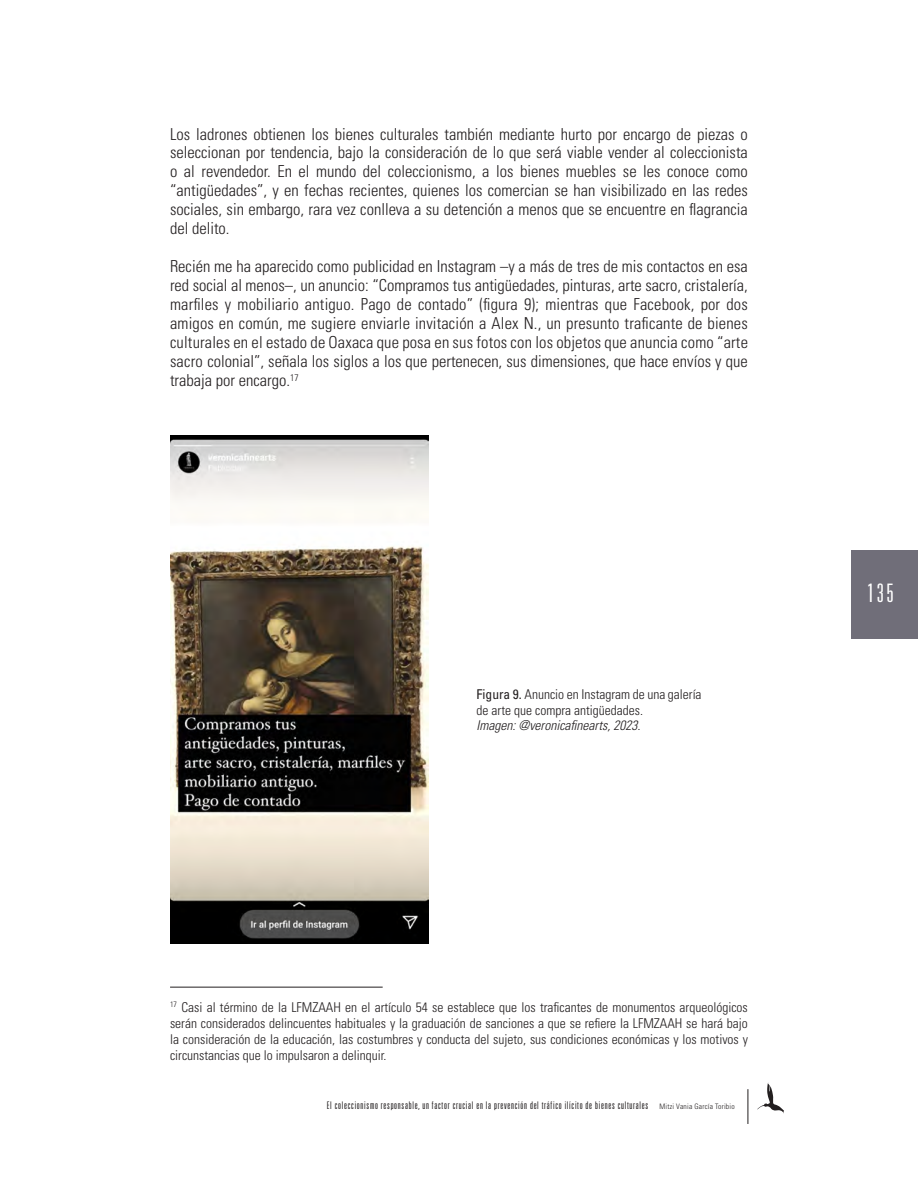
<style>
.page{position:relative;width:918px;height:1188px;background:#fff}
.page>*{position:absolute;margin:0;border:0;box-sizing:border-box;transform-origin:0 0}
.t1{font:300 ultra-condensed 25.5px "Univers LT Std";color:#fff}
.No_Spacing_wrd_5{font:300 condensed 16.5px/18.9px "Univers LT Std";color:#231f20;text-align:justify}
.CR_Notas_al_pie{font:300 condensed 13.5px/16.2px "Univers LT Std";color:#231f20;text-align:justify}
.No_Spacing_wrd_5-2{font:300 condensed 13.5px/15.6px "Univers LT Std";color:#231f20}
.No_Spacing_wrd_5-3{font:italic 300 condensed 13.5px "Univers LT Std";color:#231f20}
.t2{font:300 ultra-condensed 10.5px "Univers LT Std";letter-spacing:.07em;color:#231f20}
.s1{font-weight:400}
.s2{font-stretch:condensed;font-size:7.5px}
</style>
<div class="page">
<hr style="left:748px;top:1089px;width:1px;height:35px;background:#231f20">
<div style="left:851px;top:550px;width:67px;height:88px;background:#706e79"></div>
<svg style="left:757px;top:1082px;width:27px;height:32px"></svg>
<hr style="left:170px;top:987px;width:213px;height:1px;background:#231f20">
<img style="left:170px;top:435px;width:259px;height:508px">
<p class="No_Spacing_wrd_5" style="left:170px;top:124px;width:579px">Los ladrones obtienen los bienes culturales también mediante hurto por encargo de piezas o seleccionan por tendencia, bajo la consideración de lo que será viable vender al coleccionista o al revendedor. En el mundo del coleccionismo, a los bienes muebles se les conoce como “antigüedades”, y en fechas recientes, quienes los comercian se han visibilizado en las redes sociales, sin embargo, rara vez conlleva a su detención a menos que se encuentre en flagrancia del delito.</p>
<p class="No_Spacing_wrd_5" style="left:170px;top:257px;width:579px">Recién me ha aparecido como publicidad en Instagram –y a más de tres de mis contactos en esa red social al menos–, un anuncio: “Compramos tus antigüedades, pinturas, arte sacro, cristalería, marfiles y mobiliario antiguo. Pago de contado” (figura 9); mientras que Facebook, por dos amigos en común, me sugiere enviarle invitación a Alex N., un presunto traficante de bienes culturales en el estado de Oaxaca que posa en sus fotos con los objetos que anuncia como “arte sacro colonial”, señala los siglos a los que pertenecen, sus dimensiones, que hace envíos y que trabaja por encargo.<sup>17</sup></p>
<p class="No_Spacing_wrd_5-2" style="left:477px;top:687px;width:227px"><span class="s1">Figura 9.</span> Anuncio en Instagram de una galería de arte que compra antigüedades.</p>
<p class="No_Spacing_wrd_5-3" style="left:477px;top:717px;width:165px">Imagen: @veronicafinearts, 2023.</p>
<p class="CR_Notas_al_pie" style="left:170px;top:999px;width:579px"><sup>17</sup> Casi al término de la LFMZAAH en el artículo 54 se establece que los traficantes de monumentos arqueológicos serán considerados delincuentes habituales y la graduación de sanciones a que se refiere la LFMZAAH se hará bajo la consideración de la educación, las costumbres y conducta del sujeto, sus condiciones económicas y los motivos y circunstancias que lo impulsaron a delinquir.</p>
<p class="t2" style="left:327px;top:1100px;width:409px">El coleccionismo responsable, un factor crucial en la prevención del tráfico ilícito de bienes culturales <span class="s2">Mitzi Vania García Toribio</span></p>
<h1 class="t1" style="left:867px;top:579px;width:28px">135</h1>
</div>
